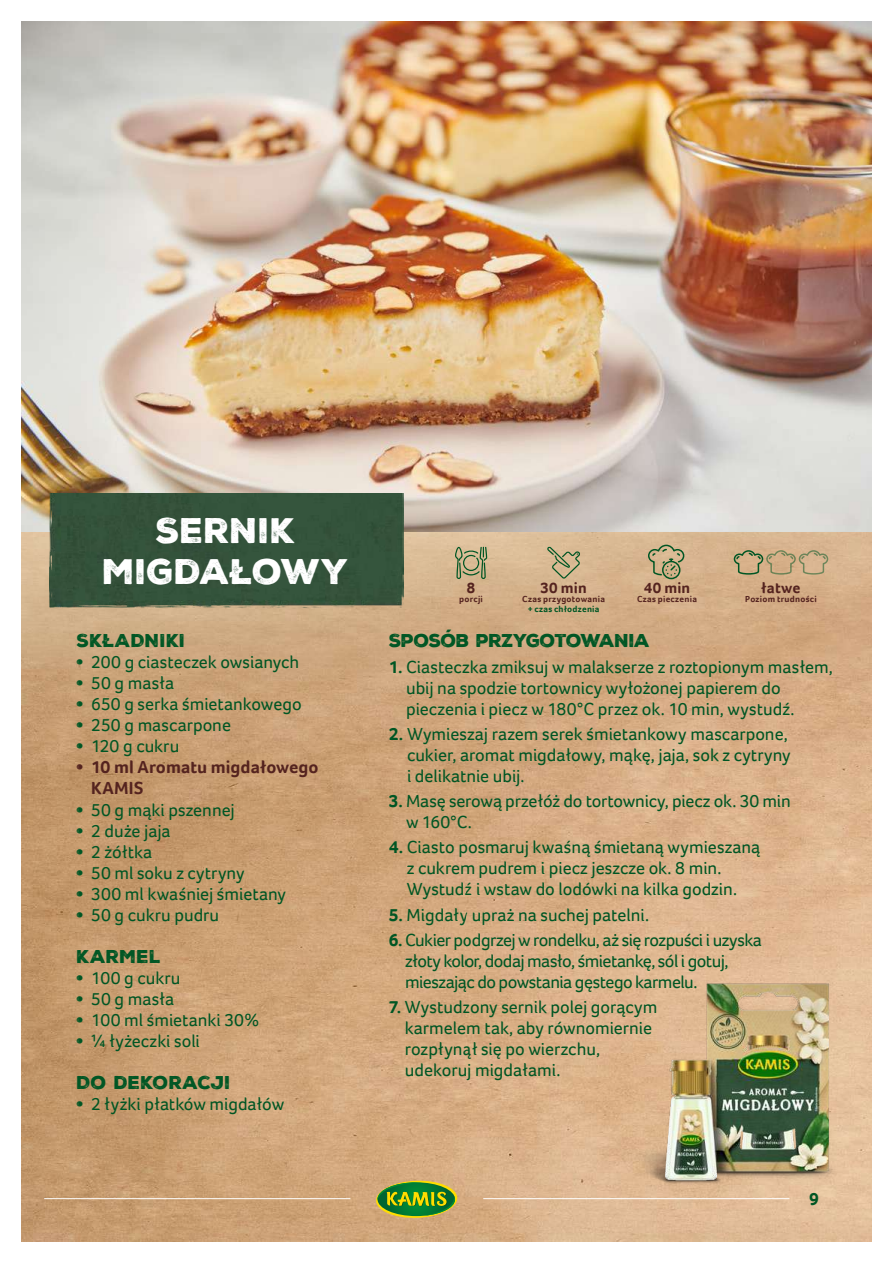
<style>
.page{position:relative;width:893px;height:1263px;background:#fff}
.page>*{position:absolute;margin:0;border:0;box-sizing:border-box;transform-origin:0 0}
.t1{font:34.5px/40.5px "Nexa Rust Sans Black 01";letter-spacing:-.005em;color:#fff;text-align:center}
.t2{font:18px/21px "Foco";color:#005624}
.t3{font:18px/21px "Foco";letter-spacing:-.03em;color:#005624}
.t4{font:700 18px/21px "Foco";letter-spacing:.005em;color:#54231f}
.t5{font:18px "Nexa Rust Sans Black 01";letter-spacing:-.025em;color:#005624}
.t6{font:18px "Nexa Rust Sans Black 01";color:#005624}
.t7{font:18px "Nexa Rust Sans Black 01";letter-spacing:-.005em;color:#005624}
.t8{font:700 18px "Foco";color:#005624}
.t9{font:700 15.45px "Foco";letter-spacing:.01em;color:#54231f}
.t10{font:700 9px "Foco";letter-spacing:.03em;color:#54231f}
.t11{font:700 9px "Foco";letter-spacing:.035em;color:#005624}
.s1{font-family:"Nexa Rust Sans Black 01"}
.s2{font-family:"Nexa Rust Sans Black 01";font-weight:400}
.s3{font-weight:700}
</style>
<div class="page">
<img style="left:21px;top:531px;width:851px;height:711px">
<img style="left:21px;top:21px;width:851px;height:510px">
<div style="left:49px;top:493px;width:354px;height:114px;background:#34533b"></div>
<img style="left:467px;top:854px;width:405px;height:387px">
<div style="left:662px;top:561px;width:18px;height:18px;border:2px solid #005624;border-radius:50%"></div>
<svg style="left:647px;top:544px;width:38px;height:32px"></svg>
<svg style="left:455px;top:547px;width:32px;height:32px"></svg>
<svg style="left:547px;top:547px;width:33px;height:32px"></svg>
<svg style="left:733px;top:549px;width:96px;height:26px;background:#bda67f"></svg>
<hr style="left:483px;top:1198px;width:306px;height:1px;background:#fff">
<hr style="left:44px;top:1198px;width:306px;height:1px;background:#fff">
<svg style="left:377px;top:1181px;width:80px;height:37px;background:#689935"></svg>
<h1 class="t1" style="left:102px;top:511px;width:248px">SERNIK<br>MIGDAŁOWY</h1>
<p class="t7" style="left:77px;top:629px;width:110px">SKŁADNIKI</p>
<p class="t2" style="left:77px;top:652px;width:224px"><span class="s1">•</span> 200 g ciasteczek owsianych</p>
<p class="t2" style="left:77px;top:673px;width:99px"><span class="s1">•</span> 50 g masła</p>
<p class="t2" style="left:77px;top:694px;width:227px"><span class="s1">•</span> 650 g serka śmietankowego</p>
<p class="t2" style="left:77px;top:715px;width:156px"><span class="s1">•</span> 250 g mascarpone</p>
<p class="t2" style="left:77px;top:736px;width:104px"><span class="s1">•</span> 120 g cukru</p>
<p class="t4" style="left:91px;top:757px;width:229px;text-indent:-15px"><span class="s2">•</span> 10 ml Aromatu migdałowego<br>KAMIS</p>
<p class="t2" style="left:77px;top:799px;width:160px"><span class="s1">•</span> 50 g mąki pszennej</p>
<p class="t2" style="left:77px;top:820px;width:96px"><span class="s1">•</span> 2 duże jaja</p>
<p class="t2" style="left:77px;top:841px;width:77px"><span class="s1">•</span> 2 żółtka</p>
<p class="t2" style="left:77px;top:862px;width:170px"><span class="s1">•</span> 50 ml soku z cytryny</p>
<p class="t2" style="left:77px;top:883px;width:211px"><span class="s1">•</span> 300 ml kwaśniej śmietany</p>
<p class="t2" style="left:77px;top:904px;width:144px"><span class="s1">•</span> 50 g cukru pudru</p>
<p class="t5" style="left:77px;top:944px;width:86px">KARMEL</p>
<p class="t2" style="left:77px;top:967px;width:105px"><span class="s1">•</span> 100 g cukru</p>
<p class="t2" style="left:77px;top:988px;width:99px"><span class="s1">•</span> 50 g masła</p>
<p class="t2" style="left:77px;top:1009px;width:184px"><span class="s1">•</span> 100 ml śmietanki 30%</p>
<p class="t2" style="left:77px;top:1030px;width:125px"><span class="s1">•</span> ¼ łyżeczki soli</p>
<p class="t6" style="left:77px;top:1070px;width:156px">DO DEKORACJI</p>
<p class="t2" style="left:77px;top:1093px;width:209px"><span class="s1">•</span> 2 łyżki płatków migdałów</p>
<p class="t9" style="left:467px;top:577px;width:10px">8</p>
<p class="t10" style="left:459px;top:593px;width:25px">porcji</p>
<p class="t9" style="left:540px;top:577px;width:48px">30 min</p>
<p class="t10" style="left:522px;top:593px;width:84px">Czas przygotowania</p>
<p class="t11" style="left:528px;top:603px;width:73px">+ czas chłodzenia</p>
<p class="t9" style="left:644px;top:577px;width:48px">40 min</p>
<p class="t10" style="left:637px;top:593px;width:61px">Czas pieczenia</p>
<p class="t9" style="left:761px;top:577px;width:40px">łatwe</p>
<p class="t10" style="left:745px;top:593px;width:73px">Poziom trudności</p>
<p class="t5" style="left:389px;top:629px;width:263px">SPOSÓB PRZYGOTOWANIA</p>
<p class="t2" style="left:406px;top:656px;width:428px;text-indent:-17px"><span class="s3">1.</span> Ciasteczka zmiksuj w malakserze z roztopionym masłem, ubij na spodzie tortownicy wyłożonej papierem do pieczenia i piecz w 180°C przez ok. 10 min, wystudź.</p>
<p class="t2" style="left:407px;top:723px;width:385px;text-indent:-18px"><span class="s3">2.</span> Wymieszaj razem serek śmietankowy mascarpone, cukier, aromat migdałowy, mąkę, jaja, sok z cytryny i delikatnie ubij.</p>
<p class="t2" style="left:406px;top:790px;width:386px;text-indent:-17px"><span class="s3">3.</span> Masę serową przełóż do tortownicy, piecz ok. 30 min w 160°C.</p>
<p class="t2" style="left:407px;top:837px;width:355px;text-indent:-18px"><span class="s3">4.</span> Ciasto posmaruj kwaśną śmietaną wymieszaną z cukrem pudrem i piecz jeszcze ok. 8 min.<br>Wystudź i wstaw do lodówki na kilka godzin.</p>
<p class="t2" style="left:389px;top:904px;width:262px"><span class="s3">5.</span> Migdały upraż na suchej patelni.</p>
<p class="t3" style="left:405px;top:929px;width:358px;text-indent:-16px"><span class="s3">6.</span> Cukier podgrzej w rondelku, aż się rozpuści i uzyska złoty kolor, dodaj masło, śmietankę, sól i gotuj, mieszając do powstania gęstego karmelu.</p>
<p class="t2" style="left:405px;top:996px;width:254px;text-indent:-16px"><span class="s3">7.</span> Wystudzony sernik polej gorącym karmelem tak, aby równomiernie rozpłynął się po wierzchu, udekoruj migdałami.</p>
<p class="t8" style="left:809px;top:1187px;width:11px">9</p>
</div>
